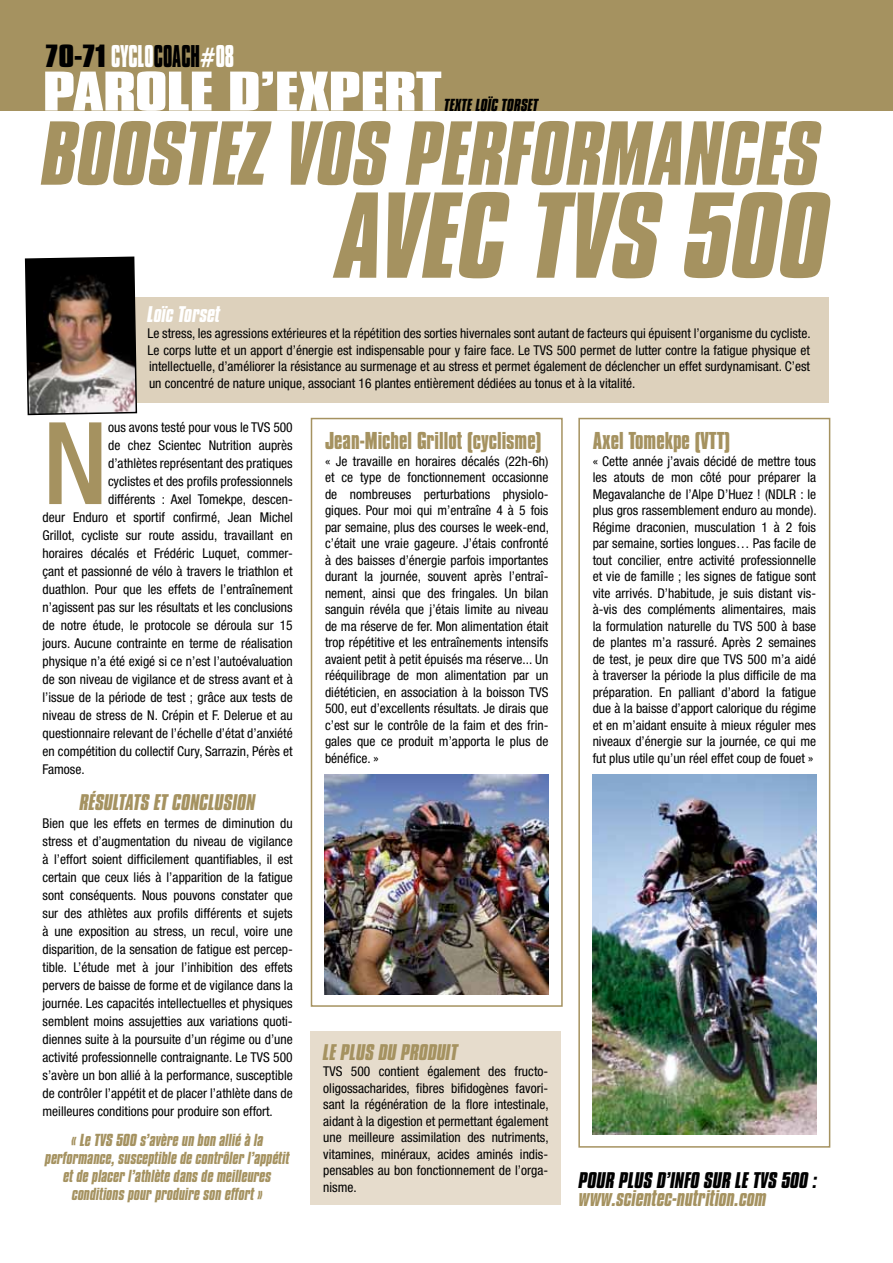
<style>
.page{position:relative;width:893px;height:1263px;background:#fff}
.page>*{position:absolute;margin:0;border:0;box-sizing:border-box;transform-origin:0 0}
.t1{font:500 condensed 114.3px "Helvetica Neue";color:#a59260}
.t2{font:italic 700 105px "Compacta BT";color:#a59260}
.t3{font:italic 700 78px "Compacta BT";color:#a59260}
.t4{font:700 48px "Compacta BT";letter-spacing:-.02em;color:#fff;scale:1.5 1}
.t5{font:700 27px "Compacta BT";color:#fff;scale:.75 1}
.t6{font:700 21px "Compacta BT";color:#a59260}
.t7{font:italic 700 19.5px "Compacta BT";color:#a59260}
.t8{font:italic 700 19.5px "Compacta BT";color:#000}
.t9{font:italic 700 19.5px "Compacta BT";letter-spacing:.03em;color:#a59260}
.t10{font:italic 700 19.5px "Compacta BT";color:#fff}
.t11{font:italic 700 15px/18px "Compacta BT";color:#a59260;text-align:center}
.t12{font:italic 700 15px "Compacta BT";letter-spacing:.015em;color:#000}
.t13{font:condensed 13.5px/16.5px "Helvetica Neue";color:#000;text-align:justify}
.s1{font-size:27.6px;color:#000}
.s2{color:#000}
</style>
<div class="page">
<div style="left:0;top:0;width:893px;height:110px;background:#a59260"></div>
<div style="left:94px;top:297px;width:735px;height:105px;background:#ddd1bc"></div>
<img style="left:24px;top:256px;width:114px;height:160px">
<div style="left:310px;top:1031px;width:251px;height:173px;background:#e6dccc"></div>
<div style="left:578px;top:418px;width:252px;height:730px;border:2px solid #a59260"></div>
<div style="left:311px;top:418px;width:252px;height:589px;border:2px solid #a59260"></div>
<img style="left:324px;top:774px;width:225px;height:220px">
<img style="left:592px;top:774px;width:225px;height:360px">
<h3 class="t5" style="left:45px;top:40px;width:253px"><span class="s1">70-71</span> CYCLO<span class="s2">coach</span>#08</h3>
<h3 class="t4" style="left:43px;top:62px;width:268px">Parole d’expert</h3>
<p class="t12" style="left:444px;top:95px;width:94px">Texte Loïc Torset</p>
<h3 class="t3" style="left:43px;top:106px;width:775px">Boostez vos performances</h3>
<h2 class="t2" style="left:337px;top:172px;width:493px">avec TVS 500</h2>
<h3 class="t10" style="left:148px;top:302px;width:74px">Loïc Torset</h3>
<p class="t13" style="left:148px;top:325px;width:665px">Le stress, les agressions extérieures et la répétition des sorties hivernales sont autant de facteurs qui épuisent l’organisme du cycliste.<br>Le corps lutte et un apport d’énergie est indispensable pour y faire face. Le TVS 500 permet de lutter contre la fatigue physique et intellectuelle, d’améliorer la résistance au surmenage et au stress et permet également de déclencher un effet surdynamisant. C’est un concentré de nature unique, associant 16 plantes entièrement dédiées au tonus et à la vitalité.</p>
<h1 class="t1" style="left:43px;top:395px;width:67px">N</h1>
<p class="t13" style="left:108px;top:419px;width:186px">ous avons testé pour vous le TVS 500</p>
<h3 class="t6" style="left:325px;top:428px;width:218px">Jean-Michel Grillot (cyclisme)</h3>
<p class="t13" style="left:325px;top:452px;width:225px">« Je travaille en horaires décalés (22h-6h) et ce type de fonctionnement occasionne de nombreuses perturbations physiolo&shy;giques. Pour moi qui m’entraîne 4 à 5 fois par semaine, plus des courses le week-end, c’était une vraie gageure. J’étais confronté à des baisses d’énergie parfois importantes durant la journée, souvent après l’entraî&shy;nement, ainsi que des fringales. Un bilan sanguin révéla que j’étais limite au niveau de ma réserve de fer. Mon alimentation était trop répétitive et les entraînements intensifs avaient petit à petit épuisés ma réserve... Un rééquilibrage de mon alimentation par un diététicien, en association à la boisson TVS 500, eut d’excellents résultats. Je dirais que c’est sur le contrôle de la faim et des frin&shy;gales que ce produit m’apporta le plus de bénéfice. »</p>
<h3 class="t6" style="left:593px;top:428px;width:139px">Axel Tomekpe (VTT)</h3>
<p class="t13" style="left:593px;top:452px;width:225px">« Cette année j’avais décidé de mettre tous les atouts de mon côté pour préparer la Megavalanche de l’Alpe D’Huez ! (NDLR : le plus gros rassemblement enduro au monde).<br>Régime draconien, musculation 1 à 2 fois par semaine, sorties longues… Pas facile de tout concilier, entre activité professionnelle et vie de famille ; les signes de fatigue sont vite arrivés. D’habitude, je suis distant vis&shy;à-vis des compléments alimentaires, mais la formulation naturelle du TVS 500 à base de plantes m’a rassuré. Après 2 semaines de test, je peux dire que TVS 500 m’a aidé à traverser la période la plus difficile de ma préparation. En palliant d’abord la fatigue due à la baisse d’apport calorique du régime et en m’aidant ensuite à mieux réguler mes niveaux d’énergie sur la journée, ce qui me fut plus utile qu’un réel effet coup de fouet »</p>
<p class="t13" style="left:108px;top:437px;width:186px">de chez Scientec Nutrition auprès</p>
<p class="t13" style="left:108px;top:455px;width:186px">d’athlètes représentant des pratiques</p>
<p class="t13" style="left:108px;top:473px;width:186px">cyclistes et des profils professionnels</p>
<p class="t13" style="left:108px;top:491px;width:186px">différents : Axel Tomekpe, descen-</p>
<p class="t13" style="left:43px;top:509px;width:252px">deur Enduro et sportif confirmé, Jean Michel</p>
<p class="t13" style="left:43px;top:527px;width:252px">Grillot, cycliste sur route assidu, travaillant en</p>
<p class="t13" style="left:43px;top:545px;width:252px">horaires décalés et Frédéric Luquet, commer-</p>
<p class="t13" style="left:43px;top:563px;width:252px">çant et passionné de vélo à travers le triathlon et</p>
<p class="t13" style="left:43px;top:581px;width:252px">duathlon. Pour que les effets de l’entraînement</p>
<p class="t13" style="left:43px;top:599px;width:252px">n’agissent pas sur les résultats et les conclusions</p>
<p class="t13" style="left:43px;top:617px;width:252px">de notre étude, le protocole se déroula sur 15</p>
<p class="t13" style="left:43px;top:635px;width:252px">jours. Aucune contrainte en terme de réalisation</p>
<p class="t13" style="left:43px;top:653px;width:252px">physique n’a été exigé si ce n’est l’autoévaluation</p>
<p class="t13" style="left:43px;top:671px;width:252px">de son niveau de vigilance et de stress avant et à</p>
<p class="t13" style="left:43px;top:689px;width:252px">l’issue de la période de test ; grâce aux tests de</p>
<p class="t13" style="left:43px;top:707px;width:252px">niveau de stress de N. Crépin et F. Delerue et au</p>
<p class="t13" style="left:43px;top:725px;width:252px">questionnaire relevant de l’échelle d’état d’anxiété</p>
<p class="t13" style="left:43px;top:743px;width:252px">en compétition du collectif Cury, Sarrazin, Pérès et</p>
<p class="t13" style="left:43px;top:761px;width:44px">Famose.</p>
<h3 class="t9" style="left:80px;top:790px;width:177px">Résultats et conclusion</h3>
<p class="t13" style="left:43px;top:814px;width:252px;line-height:18px">Bien que les effets en termes de diminution du stress et d’augmentation du niveau de vigilance à l’effort soient difficilement quantifiables, il est certain que ceux liés à l’apparition de la fatigue sont conséquents. Nous pouvons constater que sur des athlètes aux profils différents et sujets à une exposition au stress, un recul, voire une disparition, de la sensation de fatigue est percep&shy;tible. L’étude met à jour l’inhibition des effets pervers de baisse de forme et de vigilance dans la journée. Les capacités intellectuelles et physiques semblent moins assujetties aux variations quoti&shy;diennes suite à la poursuite d’un régime ou d’une activité professionnelle contraignante. Le TVS 500 s’avère un bon allié à la performance, susceptible de contrôler l’appétit et de placer l’athlète dans de meilleures conditions pour produire son effort.</p>
<p class="t11" style="left:45px;top:1131px;width:246px">« Le TVS 500 s’avère un bon allié à la performance, susceptible de contrôler l’appétit et de placer l’athlète dans de meilleures conditions pour produire son effort »</p>
<h3 class="t7" style="left:323px;top:1040px;width:134px">Le plus du produit</h3>
<p class="t13" style="left:323px;top:1063px;width:227px">TVS 500 contient également des fructo&shy;oligossacharides, fibres bifidogènes favori&shy;sant la régénération de la flore intestinale, aidant à la digestion et permettant également une meilleure assimilation des nutriments, vitamines, minéraux, acides aminés indis&shy;pensables au bon fonctionnement de l’orga&shy;nisme.</p>
<h3 class="t8" style="left:579px;top:1168px;width:240px">Pour plus d’info sur le TVS 500 :</h3>
<h3 class="t7" style="left:579px;top:1186px;width:189px">www.scientec-nutrition.com</h3>
</div>
